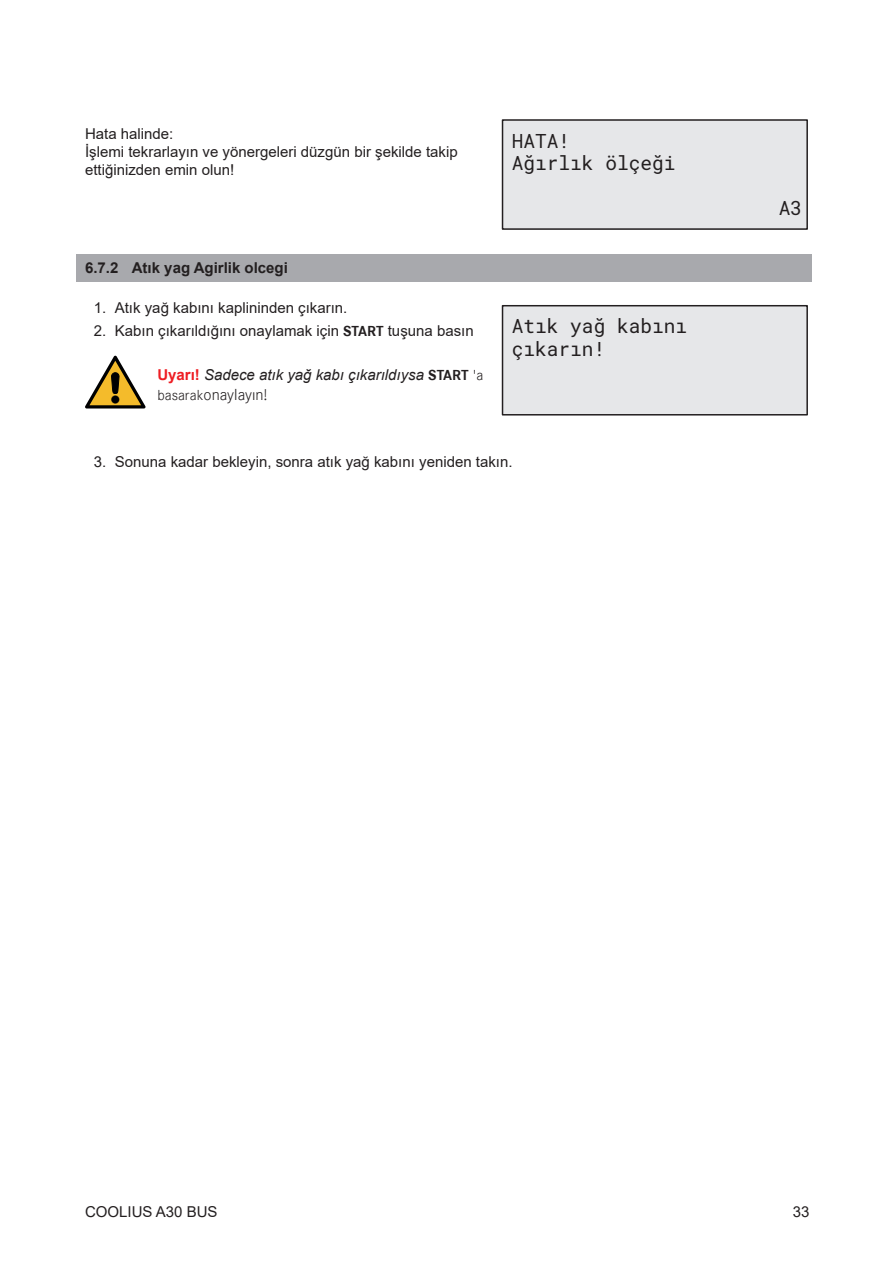
<style>
.page{position:relative;width:893px;height:1263px;background:#fff}
.page>*{position:absolute;margin:0;border:0;box-sizing:border-box;transform-origin:0 0}
.t1{font:19.5px/22.5px "Roboto Mono";color:#231f20}
.t2{font:16.5px "Corporate S Ligh";color:#231f20}
.t3{font:15px/18px "Arial";color:#231f20}
.t4{font:italic 15px "Arial";color:#231f20}
.t5{font:700 15px "Arial";color:#231f20}
.s1{font-family:"Corporate S";font-weight:700}
.s2{font-weight:700;font-style:normal;color:#ee1d23}
.s3{font-family:"Corporate S";font-weight:700;font-style:normal}
.s4{font-family:"Corporate S Ligh";font-style:normal}
.s5{font-size:15px}
</style>
<div class="page">
<div style="left:77px;top:254px;width:735px;height:27px;background:#a8a9ad"></div>
<div style="left:502px;top:120px;width:305px;height:109px;background:#e6e7e9"></div>
<div style="left:502px;top:119px;width:306px;height:111px;border:2px solid #231f20"></div>
<div style="left:502px;top:306px;width:305px;height:109px;background:#e6e7e9"></div>
<div style="left:502px;top:305px;width:306px;height:110px;border:2px solid #231f20"></div>
<svg style="left:85px;top:356px;width:61px;height:52px"></svg>
<p class="t3" style="left:85px;top:125px;width:374px">Hata halinde:<br>İşlemi tekrarlayın ve yönergeleri düzgün bir şekilde takip ettiğinizden emin olun!</p>
<h1 class="t1" style="left:512px;top:129px;width:165px">HATA!<br>Ağırlık ölçeği</h1>
<p class="t5" style="left:85px;top:257px;width:204px">6.7.2 Atık yag Agirlik olcegi</p>
<p class="t3" style="left:94px;top:299px;width:255px">1. Atık yağ kabını kaplininden çıkarın.</p>
<p class="t3" style="left:94px;top:321px;width:381px">2. Kabın çıkarıldığını onaylamak için <span class="s1">START</span> tuşuna basın</p>
<p class="t4" style="left:157px;top:365px;width:328px"><span class="s2">Uyarı!</span> Sadece atık yağ kabı çıkarıldıysa <span class="s3">START</span> <span class="s4">'a</span></p>
<p class="t2" style="left:157px;top:385px;width:112px"><span class="s5">basarak</span>onaylayın!</p>
<h1 class="t1" style="left:512px;top:314px;width:177px">Atık yağ kabını çıkarın!</h1>
<p class="t3" style="left:94px;top:452px;width:420px">3. Sonuna kadar bekleyin, sonra atık yağ kabını yeniden takın.</p>
<h1 class="t1" style="left:779px;top:196px;width:25px">A3</h1>
<p class="t3" style="left:85px;top:1202px;width:134px">COOLIUS A30 BUS</p>
<p class="t3" style="left:793px;top:1202px;width:18px">33</p>
</div>
